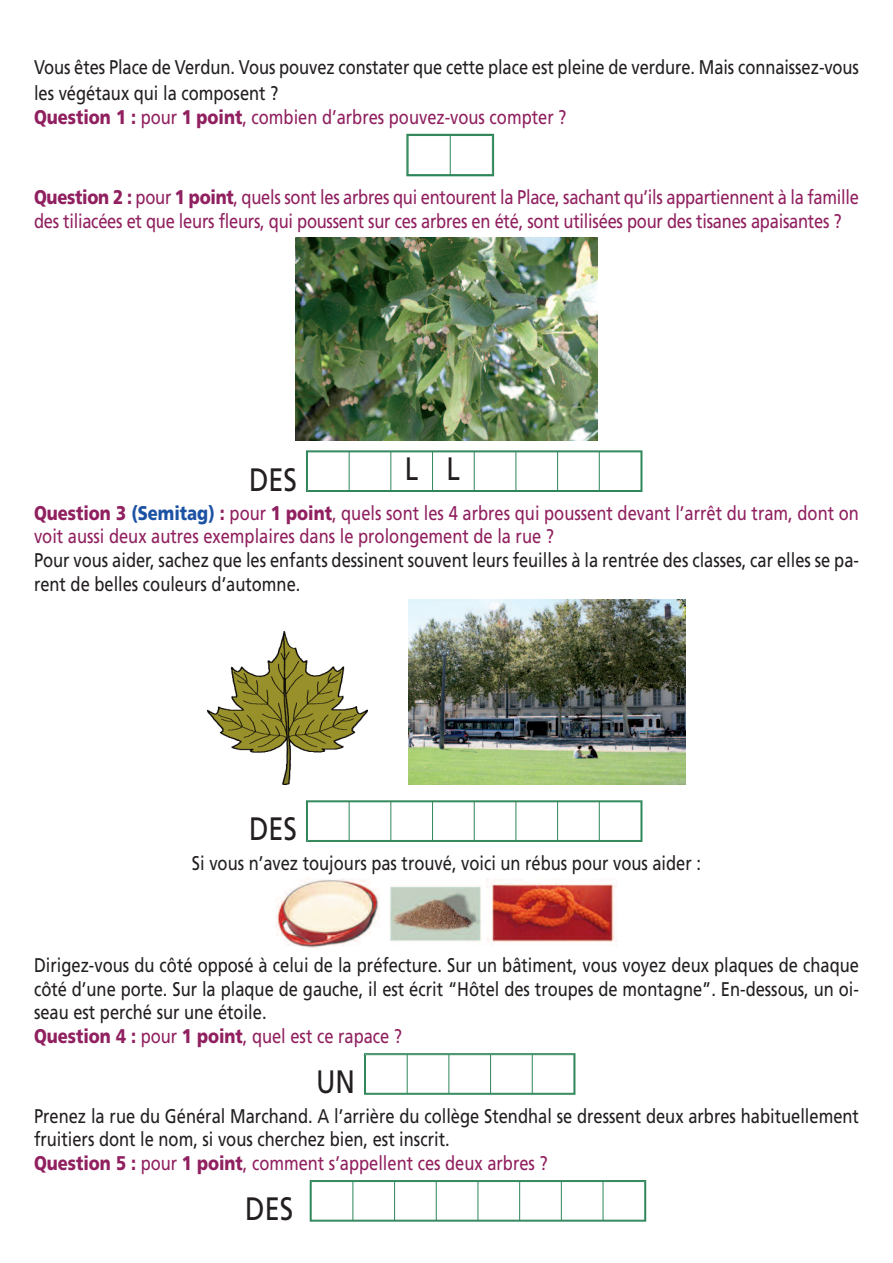
<style>
.page{position:relative;width:893px;height:1263px;background:#fff}
.page>*{position:absolute;margin:0;border:0;box-sizing:border-box;transform-origin:0 0}
.t1{font:32.4px "Frutiger";color:#231f20;scale:.83 1}
.t2{font:19.8px/23.7px "Frutiger";color:#231f20;scale:.83 1}
.t3{font:19.8px/23.7px "Frutiger";letter-spacing:-.015em;color:#90205f;scale:.83 1}
.s1{font-weight:900}
.s2{font-weight:900;color:#1c52a4}
.s3{font-weight:900;color:#90205f}
.s4{color:#90205f}
</style>
<div class="page">
<div style="left:310px;top:1180px;width:336px;height:42px;border:2px solid #2f8659"></div>
<div style="left:311px;top:1181px;width:42px;height:39px;background:#fff"></div>
<div style="left:353px;top:1181px;width:42px;height:39px;background:#fff"></div>
<div style="left:395px;top:1181px;width:41px;height:39px;background:#fff"></div>
<div style="left:436px;top:1181px;width:42px;height:39px;background:#fff"></div>
<div style="left:478px;top:1181px;width:42px;height:39px;background:#fff"></div>
<div style="left:520px;top:1181px;width:41px;height:39px;background:#fff"></div>
<div style="left:561px;top:1181px;width:42px;height:39px;background:#fff"></div>
<div style="left:603px;top:1181px;width:42px;height:39px;background:#fff"></div>
<hr style="left:311px;top:1181px;width:1px;height:39px;background:#2f8659">
<hr style="left:353px;top:1181px;width:1px;height:39px;background:#2f8659">
<hr style="left:394px;top:1181px;width:1px;height:39px;background:#2f8659">
<hr style="left:436px;top:1181px;width:1px;height:39px;background:#2f8659">
<hr style="left:478px;top:1181px;width:1px;height:39px;background:#2f8659">
<hr style="left:519px;top:1181px;width:1px;height:39px;background:#2f8659">
<hr style="left:561px;top:1181px;width:1px;height:39px;background:#2f8659">
<hr style="left:603px;top:1181px;width:1px;height:39px;background:#2f8659">
<hr style="left:644px;top:1181px;width:1px;height:39px;background:#2f8659">
<hr style="left:311px;top:1181px;width:334px;height:1px;background:#2f8659">
<hr style="left:311px;top:1220px;width:334px;height:1px;background:#2f8659">
<div style="left:364px;top:1053px;width:211px;height:42px;border:2px solid #2f8659"></div>
<div style="left:365px;top:1055px;width:42px;height:38px;background:#fff"></div>
<div style="left:407px;top:1055px;width:42px;height:38px;background:#fff"></div>
<div style="left:449px;top:1055px;width:42px;height:38px;background:#fff"></div>
<div style="left:491px;top:1055px;width:41px;height:38px;background:#fff"></div>
<div style="left:532px;top:1055px;width:42px;height:38px;background:#fff"></div>
<hr style="left:365px;top:1055px;width:1px;height:38px;background:#2f8659">
<hr style="left:407px;top:1055px;width:1px;height:38px;background:#2f8659">
<hr style="left:449px;top:1055px;width:1px;height:38px;background:#2f8659">
<hr style="left:490px;top:1055px;width:1px;height:38px;background:#2f8659">
<hr style="left:532px;top:1055px;width:1px;height:38px;background:#2f8659">
<hr style="left:574px;top:1055px;width:1px;height:38px;background:#2f8659">
<hr style="left:365px;top:1054px;width:209px;height:1px;background:#2f8659">
<hr style="left:365px;top:1093px;width:209px;height:1px;background:#2f8659">
<img style="left:275px;top:878px;width:342px;height:70px">
<div style="left:306px;top:800px;width:336px;height:42px;border:2px solid #2f8659"></div>
<div style="left:307px;top:802px;width:42px;height:38px;background:#fff"></div>
<div style="left:349px;top:802px;width:42px;height:38px;background:#fff"></div>
<div style="left:391px;top:802px;width:41px;height:38px;background:#fff"></div>
<div style="left:432px;top:802px;width:42px;height:38px;background:#fff"></div>
<div style="left:474px;top:802px;width:42px;height:38px;background:#fff"></div>
<div style="left:516px;top:802px;width:42px;height:38px;background:#fff"></div>
<div style="left:558px;top:802px;width:41px;height:38px;background:#fff"></div>
<div style="left:599px;top:802px;width:42px;height:38px;background:#fff"></div>
<hr style="left:307px;top:802px;width:1px;height:38px;background:#2f8659">
<hr style="left:349px;top:802px;width:1px;height:38px;background:#2f8659">
<hr style="left:391px;top:802px;width:1px;height:38px;background:#2f8659">
<hr style="left:432px;top:802px;width:1px;height:38px;background:#2f8659">
<hr style="left:474px;top:802px;width:1px;height:38px;background:#2f8659">
<hr style="left:516px;top:802px;width:1px;height:38px;background:#2f8659">
<hr style="left:557px;top:802px;width:1px;height:38px;background:#2f8659">
<hr style="left:599px;top:802px;width:1px;height:38px;background:#2f8659">
<hr style="left:641px;top:802px;width:1px;height:38px;background:#2f8659">
<hr style="left:307px;top:801px;width:334px;height:1px;background:#2f8659">
<hr style="left:307px;top:840px;width:334px;height:1px;background:#2f8659">
<img style="left:408px;top:599px;width:278px;height:185px">
<img style="left:207px;top:631px;width:160px;height:153px">
<div style="left:306px;top:450px;width:336px;height:42px;border:2px solid #2f8659"></div>
<div style="left:307px;top:452px;width:42px;height:38px;background:#fff"></div>
<div style="left:349px;top:452px;width:42px;height:38px;background:#fff"></div>
<div style="left:391px;top:452px;width:41px;height:38px;background:#fff"></div>
<div style="left:432px;top:452px;width:42px;height:38px;background:#fff"></div>
<div style="left:474px;top:452px;width:42px;height:38px;background:#fff"></div>
<div style="left:516px;top:452px;width:42px;height:38px;background:#fff"></div>
<div style="left:558px;top:452px;width:41px;height:38px;background:#fff"></div>
<div style="left:599px;top:452px;width:42px;height:38px;background:#fff"></div>
<hr style="left:307px;top:452px;width:1px;height:38px;background:#2f8659">
<hr style="left:349px;top:452px;width:1px;height:38px;background:#2f8659">
<hr style="left:391px;top:452px;width:1px;height:38px;background:#2f8659">
<hr style="left:432px;top:452px;width:1px;height:38px;background:#2f8659">
<hr style="left:474px;top:452px;width:1px;height:38px;background:#2f8659">
<hr style="left:516px;top:452px;width:1px;height:38px;background:#2f8659">
<hr style="left:557px;top:452px;width:1px;height:38px;background:#2f8659">
<hr style="left:599px;top:452px;width:1px;height:38px;background:#2f8659">
<hr style="left:641px;top:452px;width:1px;height:38px;background:#2f8659">
<hr style="left:307px;top:452px;width:334px;height:1px;background:#2f8659">
<hr style="left:307px;top:490px;width:334px;height:1px;background:#2f8659">
<img style="left:295px;top:238px;width:303px;height:202px">
<div style="left:406px;top:134px;width:88px;height:42px;border:2px solid #2f8659"></div>
<div style="left:408px;top:135px;width:42px;height:40px;background:#fff"></div>
<div style="left:450px;top:135px;width:43px;height:40px;background:#fff"></div>
<hr style="left:408px;top:135px;width:1px;height:40px;background:#2f8659">
<hr style="left:450px;top:135px;width:1px;height:40px;background:#2f8659">
<hr style="left:492px;top:135px;width:1px;height:40px;background:#2f8659">
<hr style="left:408px;top:135px;width:85px;height:1px;background:#2f8659">
<hr style="left:408px;top:174px;width:85px;height:1px;background:#2f8659">
<p class="t2" style="left:34px;top:56px;width:995px;line-height:25.5px">Vous êtes Place de Verdun. Vous pouvez constater que cette place est pleine de verdure. Mais connaissez-vous les végétaux qui la composent ?</p>
<p class="t3" style="left:34px;top:106px;width:643px"><span class="s1">Question 1 :</span> pour <span class="s1">1 point</span>, combien d’arbres pouvez-vous compter ?</p>
<p class="t3" style="left:34px;top:187px;width:995px"><span class="s1">Question 2 :</span> pour <span class="s1">1 point</span>, quels sont les arbres qui entourent la Place, sachant qu’ils appartiennent à la famille des tiliacées et que leurs fleurs, qui poussent sur ces arbres en été, sont utilisées pour des tisanes apaisantes ?</p>
<h1 class="t1" style="left:405px;top:456px;width:68px">L L</h1>
<h1 class="t1" style="left:249px;top:466px;width:59px">DES</h1>
<p class="t3" style="left:34px;top:502px;width:995px"><span class="s1">Question 3</span> <span class="s2">(Semitag)</span> <span class="s1">:</span> pour <span class="s1">1 point</span>, quels sont les 4 arbres qui poussent devant l’arrêt du tram, dont on voit aussi deux autres exemplaires dans le prolongement de la rue ?</p>
<p class="t2" style="left:34px;top:550px;width:995px">Pour vous aider, sachez que les enfants dessinent souvent leurs feuilles à la rentrée des classes, car elles se pa&shy;rent de belles couleurs d’automne.</p>
<h1 class="t1" style="left:249px;top:816px;width:59px">DES</h1>
<p class="t2" style="left:192px;top:852px;width:615px">Si vous n’avez toujours pas trouvé, voici un rébus pour vous aider :</p>
<p class="t2" style="left:34px;top:955px;width:995px">Dirigez-vous du côté opposé à celui de la préfecture. Sur un bâtiment, vous voyez deux plaques de chaque côté d’une porte. Sur la plaque de gauche, il est écrit “Hôtel des troupes de montagne”. En-dessous, un oi&shy;seau est perché sur une étoile.<br><span class="s3">Question 4 :</span> <span class="s4">pour</span> <span class="s3">1 point</span><span class="s4">, quel est ce rapace ?</span></p>
<h1 class="t1" style="left:316px;top:1069px;width:48px">UN</h1>
<p class="t2" style="left:34px;top:1105px;width:995px">Prenez la rue du Général Marchand. A l’arrière du collège Stendhal se dressent deux arbres habituellement fruitiers dont le nom, si vous cherchez bien, est inscrit.<br><span class="s3">Question 5 :</span> <span class="s4">pour</span> <span class="s3">1 point</span><span class="s4">, comment s’appellent ces deux arbres ?</span></p>
<h1 class="t1" style="left:245px;top:1196px;width:59px">DES</h1>
</div>
